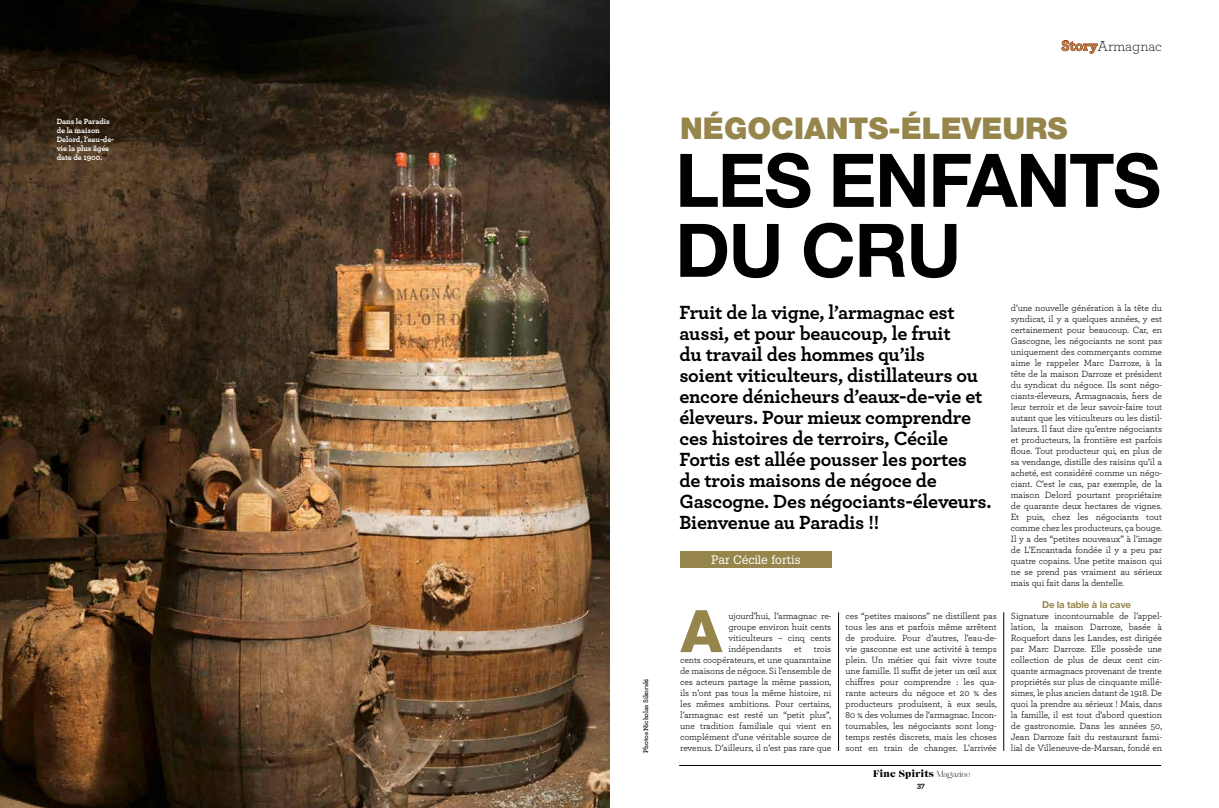
<style>
.page{position:relative;width:1219px;height:808px;background:#fff}
.page>*{position:absolute;margin:0;border:0;box-sizing:border-box;transform-origin:0 0}
.t1{font:700 74px/70px "Helvetica Neue LT Std";letter-spacing:-.02em;color:#000}
.t2{font:800 58.7px "Helvetica Neue LT Std";color:#96864c}
.t3{font:900 30px "Helvetica Neue LT Std";color:#96864c}
.t4{font:700 20px/21px "Archer";letter-spacing:-.01em;color:#000}
.t5{font:300 15px "Archer";letter-spacing:-.01em;color:#000}
.t6{font:12px "Glypha";color:#fff}
.t7{font:10px "JME Headline";color:#000}
.t8{font:9.5px/11px "Archer";letter-spacing:-.01em;color:#000;text-align:justify}
.t9{font:700 9.5px "Helvetica Neue LT Std";letter-spacing:-.01em;color:#96864c}
.t10{font:700 8px/9px "Archer";letter-spacing:-.01em;color:#fff}
.t11{font:700 8px "Archer";color:#000}
.t12{font:600 7px "Archer";letter-spacing:-.01em;color:#000}
.s1{font-weight:700;color:#96864c}
.s2{font-family:"Aire Bold Pro";font-size:9px}
</style>
<div class="page">
<hr style="left:679px;top:765px;width:482px;height:1px;background:#000">
<svg style="left:1062px;top:40px;width:36px;height:14px"></svg>
<hr style="left:838px;top:612px;width:1px;height:139px;background:#000">
<hr style="left:1003px;top:612px;width:1px;height:139px;background:#000">
<div style="left:680px;top:551px;width:151px;height:16px;background:#96864c"></div>
<img style="left:0;top:0;width:609px;height:808px">
<p class="t10" style="left:57px;top:116px;width:59px">Dans le Paradis de la maison<br>Delord, l’eau-de&shy;vie la plus âgée date de 1900.</p>
<p class="t12" style="left:641px;top:753px;width:76px;rotate:-90deg">Photos Nicholas Sikorski</p>
<h3 class="t5" style="left:1061px;top:36px;width:102px"><span class="s1">Story</span>Armagnac</h3>
<h3 class="t3" style="left:680px;top:110px;width:389px">NÉGOCIANTS-ÉLEVEURS</h3>
<h1 class="t1" style="left:675px;top:144px;width:487px">LES ENFANTS<br>DU CRU</h1>
<p class="t4" style="left:679px;top:301px;width:314px">Fruit de la vigne, l’armagnac est aussi, et pour beaucoup, le fruit<br>du travail des hommes qu’ils<br>soient viticulteurs, distillateurs ou encore dénicheurs d’eaux-de-vie et éleveurs. Pour mieux comprendre ces histoires de terroirs, Cécile Fortis est allée pousser les portes de trois maisons de négoce de Gascogne. Des négociants-éleveurs.<br>Bienvenue au Paradis !!</p>
<p class="t6" style="left:711px;top:552px;width:91px">Par Cécile fortis</p>
<h2 class="t2" style="left:681px;top:596px;width:43px">A</h2>
<p class="t8" style="left:728px;top:610px;width:104px">ujourd’hui, l’armagnac re&shy;groupe environ huit cents viticulteurs – cinq cents indépendants</p>
<p class="t8" style="left:680px;top:643px;width:153px;text-indent:134px">trois cents coopérateurs, et une quarantaine de maisons de négoce. Si l’ensemble de ces acteurs partage la même passion, ils n’ont pas tous la même histoire, ni les mêmes ambitions. Pour certains, l’armagnac est resté un “petit plus”, une tradition familiale qui vient en complément d’une véritable source de revenus. D’ailleurs, il n’est pas rare que</p>
<p class="t8" style="left:794px;top:643px;width:9px">et</p>
<p class="t8" style="left:845px;top:610px;width:153px">ces “petites maisons” ne distillent pas tous les ans et parfois même arrêtent de produire. Pour d’autres, l’eau-de&shy;vie gasconne est une activité à temps plein. Un métier qui fait vivre toute une famille. Il suffit de jeter un œil aux chiffres pour comprendre : les qua&shy;rante acteurs du négoce et 20 % des producteurs produisent, à eux seuls, 80 % des volumes de l’armagnac. Incon&shy;tournables, les négociants sont long&shy;temps restés discrets, mais les choses sont en train de changer. L’arrivée</p>
<p class="t7" style="left:873px;top:768px;width:99px">Fine Spirits <span class="s2">Magazine</span></p>
<p class="t11" style="left:917px;top:779px;width:9px">37</p>
<p class="t8" style="left:1011px;top:302px;width:153px">d’une nouvelle génération à la tête du syndicat, il y a quelques années, y est certainement pour beaucoup. Car, en Gascogne, les négociants ne sont pas uniquement des commerçants comme aime le rappeler Marc Darroze, à la tête de la maison Darroze et président du syndicat du négoce. Ils sont négo&shy;ciants-éleveurs, Armagnacais, fiers de leur terroir et de leur savoir-faire tout autant que les viticulteurs ou les distil&shy;lateurs. Il faut dire qu’entre négociants et producteurs, la frontière est parfois floue. Tout producteur qui, en plus de sa vendange, distille des raisins qu’il a acheté, est considéré comme un négo&shy;ciant. C’est le cas, par exemple, de la maison Delord pourtant propriétaire de quarante deux hectares de vignes.<br>Et puis, chez les négociants tout comme chez les producteurs, ça bouge.<br>Il y a des “petites nouveaux” à l’image de L’Encantada fondée il y a peu par quatre copains. Une petite maison qui ne se prend pas vraiment au sérieux mais qui fait dans la dentelle.</p>
<p class="t9" style="left:1042px;top:599px;width:90px">DE LA TABLE À LA CAVE</p>
<p class="t8" style="left:1011px;top:610px;width:153px">Signature incontournable de l’appel&shy;lation, la maison Darroze, basée à Roquefort dans les Landes, est dirigée par Marc Darroze. Elle possède une collection de plus de deux cent cin&shy;quante armagnacs provenant de trente propriétés sur plus de cinquante millé&shy;simes, le plus ancien datant de 1918. De quoi la prendre au sérieux ! Mais, dans la famille, il est tout d’abord question de gastronomie. Dans les années 50, Jean Darroze fait du restaurant fami&shy;lial de Villeneuve-de-Marsan, fondé en</p>
</div>
